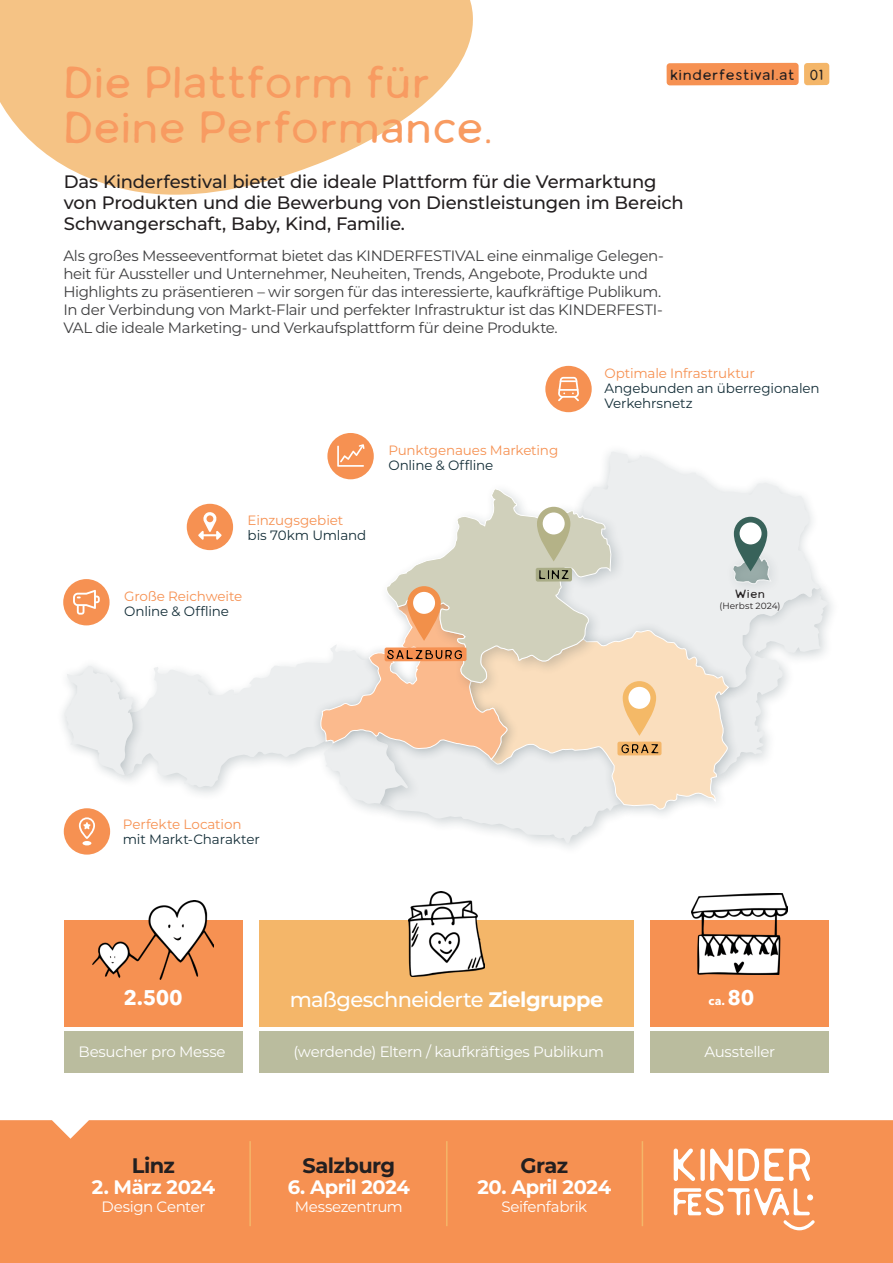
<style>
.page{position:relative;width:893px;height:1263px;background:#fff}
.page>*{position:absolute;margin:0;border:0;box-sizing:border-box;transform-origin:0 0}
.t1{font:45px "Gourmet Le French";letter-spacing:-.02em;color:#f89b61}
.t2{font:500 21px "Montserrat";letter-spacing:-.03em;color:#fff}
.t3{font:700 21px "Montserrat";letter-spacing:-.03em;color:#231f20}
.t4{font:700 21px "Avenir Next LT Pro";color:#fff}
.t5{font:700 19.5px "Montserrat";letter-spacing:-.025em;color:#fff}
.t6{font:100 18px/21px "Montserrat";letter-spacing:-.01em;color:#231f20}
.t7{font:15px/18px "Montserrat";letter-spacing:-.025em;color:#3e3e3f}
.t8{font:15px "Montserrat";letter-spacing:-.025em;color:#fff}
.t9{font:15px "Gourmet Le French";letter-spacing:.01em;color:#231f20}
.t10{font:13.5px "Montserrat";letter-spacing:-.01em;color:#142e38}
.t11{font:13.5px "Montserrat";letter-spacing:-.01em;color:#f69152}
.t12{font:700 12px "Avenir Next LT Pro";color:#fff}
.t13{font:12px "Gourmet Le French";color:#231f20}
.t14{font:9px "Montserrat";letter-spacing:.005em;color:#231f20}
.s1{font-weight:700}
.s2{font-size:21px}
</style>
<div class="page">
<div style="left:259px;top:921px;width:375px;height:106px;background:#f4b669"></div>
<div style="left:259px;top:1031px;width:375px;height:42px;background:#babc9e"></div>
<svg style="left:0;top:0;width:473px;height:195px;fill:#f5c385"></svg>
<div style="left:804px;top:63px;width:25px;height:22px;background:#f4b669;border-radius:3px"></div>
<div style="left:667px;top:63px;width:132px;height:22px;background:#f69152;border-radius:3px"></div>
<div style="left:64px;top:921px;width:178px;height:106px;background:#f69152"></div>
<div style="left:64px;top:1031px;width:178px;height:42px;background:#babc9e"></div>
<div style="left:651px;top:921px;width:178px;height:106px;background:#f69152"></div>
<div style="left:651px;top:1031px;width:178px;height:42px;background:#babc9e"></div>
<svg style="left:146px;top:662px;width:165px;height:132px;fill:#eceeef"></svg>
<svg style="left:604px;top:452px;width:208px;height:169px;fill:#eceeef"></svg>
<svg style="left:658px;top:630px;width:71px;height:185px;background:#f6e2cb"></svg>
<div style="left:311px;top:590px;width:209px;height:181px;background:#142e38;opacity:.3"></div>
<div style="left:56px;top:657px;width:90px;height:130px;background:#142e38;opacity:.25"></div>
<svg style="left:64px;top:666px;width:69px;height:109px"></svg>
<div style="left:724px;top:546px;width:59px;height:51px;background:#eceeef"></div>
<svg style="left:714px;top:554px;width:115px;height:223px"></svg>
<div style="left:379px;top:481px;width:247px;height:216px;background:#142e38;opacity:.2"></div>
<div style="left:187px;top:504px;width:46px;height:46px;background:#f69152;border-radius:50%"></div>
<svg style="left:198px;top:512px;width:24px;height:28px"></svg>
<div style="left:64px;top:808px;width:46px;height:47px;background:#f69152;border-radius:50%"></div>
<svg style="left:79px;top:817px;width:16px;height:28px"></svg>
<div style="left:63px;top:579px;width:47px;height:46px;background:#f69152;border-radius:50%"></div>
<svg style="left:73px;top:590px;width:27px;height:25px"></svg>
<div style="left:545px;top:366px;width:47px;height:46px;background:#f69152;border-radius:50%"></div>
<svg style="left:558px;top:377px;width:21px;height:24px"></svg>
<div style="left:0;top:1120px;width:893px;height:143px;background:#f69152"></div>
<div style="left:327px;top:433px;width:47px;height:46px;background:#f69152;border-radius:50%"></div>
<svg style="left:337px;top:444px;width:28px;height:23px"></svg>
<div style="left:617px;top:741px;width:44px;height:14px;background:#f4b669;border-radius:2px"></div>
<svg style="left:320px;top:488px;width:338px;height:355px"></svg>
<svg style="left:734px;top:517px;width:33px;height:54px"></svg>
<div style="left:740px;top:522px;width:22px;height:22px;background:#fff;border-radius:50%"></div>
<hr style="left:249px;top:1141px;width:2px;height:85px;background:#f4b669">
<hr style="left:446px;top:1141px;width:2px;height:85px;background:#f4b669">
<hr style="left:642px;top:1141px;width:1px;height:85px;background:#f4b669">
<svg style="left:674px;top:1148px;width:21px;height:33px"></svg>
<div style="left:700px;top:1148px;width:5px;height:33px;background:#fff;border-radius:2px"></div>
<svg style="left:710px;top:1148px;width:100px;height:33px"></svg>
<svg style="left:674px;top:1188px;width:141px;height:42px"></svg>
<img style="left:93px;top:900px;width:121px;height:79px">
<img style="left:409px;top:892px;width:75px;height:85px">
<img style="left:691px;top:894px;width:96px;height:81px">
<p class="t1" style="left:63px;top:56px;width:369px">Die Plattform für</p>
<p class="t1" style="left:63px;top:101px;width:432px">Deine Performance.</p>
<p class="t9" style="left:670px;top:66px;width:126px">kinderfestival.at</p>
<p class="t6" style="left:64px;top:170px;width:622px">Das Kinderfestival bietet die ideale Plattform für die Vermarktung von Produkten und die Bewerbung von Dienstleistungen im Bereich<br>Schwangerschaft, Baby, Kind, Familie.</p>
<p class="t7" style="left:63px;top:246px;width:602px">Als großes Messeeventformat bietet das KINDERFESTIVAL eine einmalige Gelegen&shy;heit für Aussteller und Unternehmer, Neuheiten, Trends, Angebote, Produkte und Highlights zu präsentieren – wir sorgen für das interessierte, kaufkräftige Publikum.<br>In der Verbindung von Markt-Flair und perfekter Infrastruktur ist das KINDERFESTI-VAL die ideale Marketing- und Verkaufsplattform für deine Produkte.</p>
<p class="t9" style="left:809px;top:66px;width:15px">01</p>
<p class="t11" style="left:248px;top:511px;width:97px">Einzugsgebiet</p>
<p class="t10" style="left:248px;top:526px;width:120px">bis 70km Umland</p>
<p class="t11" style="left:124px;top:587px;width:120px">Große Reichweite</p>
<p class="t10" style="left:124px;top:602px;width:106px">Online &amp; Offline</p>
<p class="t11" style="left:388px;top:440px;width:171px">Punktgenaues Marketing</p>
<p class="t10" style="left:388px;top:455px;width:106px">Online &amp; Offline</p>
<p class="t11" style="left:604px;top:364px;width:152px">Optimale Infrastruktur</p>
<p class="t10" style="left:604px;top:379px;width:217px">Angebunden an überregionalen</p>
<p class="t10" style="left:604px;top:394px;width:90px">Verkehrsnetz</p>
<p class="t13" style="left:735px;top:587px;width:32px">Wien</p>
<p class="t14" style="left:719px;top:599px;width:63px">(Herbst 2024)</p>
<p class="t11" style="left:123px;top:815px;width:120px">Perfekte Location</p>
<p class="t10" style="left:123px;top:830px;width:138px">mit Markt-Charakter</p>
<p class="t4" style="left:123px;top:984px;width:61px">2.500</p>
<p class="t2" style="left:290px;top:985px;width:315px">maßgeschneiderte <span class="s1">Zielgruppe</span></p>
<p class="t12" style="left:708px;top:993px;width:47px">ca. <span class="s2">80</span></p>
<p class="t8" style="left:79px;top:1041px;width:149px">Besucher pro Messe</p>
<p class="t8" style="left:293px;top:1041px;width:312px">(werdende) Eltern / kaufkräftiges Publikum</p>
<p class="t8" style="left:704px;top:1041px;width:72px">Aussteller</p>
<p class="t3" style="left:132px;top:1150px;width:45px">Linz</p>
<p class="t5" style="left:92px;top:1173px;width:125px">2. März 2024</p>
<p class="t8" style="left:102px;top:1196px;width:105px">Design Center</p>
<p class="t3" style="left:302px;top:1150px;width:94px">Salzburg</p>
<p class="t5" style="left:288px;top:1173px;width:124px">6. April 2024</p>
<p class="t8" style="left:295px;top:1196px;width:109px">Messezentrum</p>
<p class="t3" style="left:520px;top:1150px;width:49px">Graz</p>
<p class="t5" style="left:477px;top:1173px;width:135px">20. April 2024</p>
<p class="t8" style="left:501px;top:1196px;width:87px">Seifenfabrik</p>
</div>
